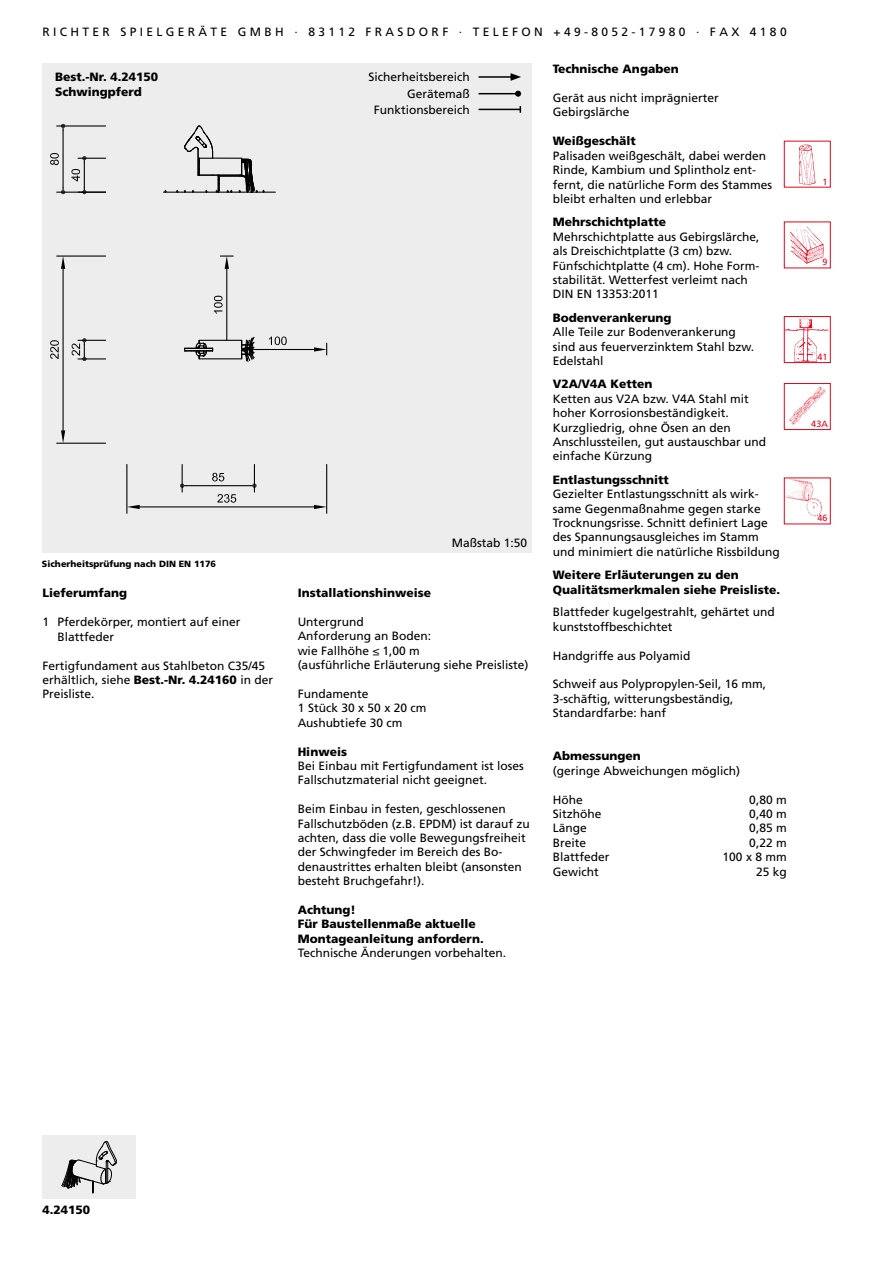
<style>
.page{position:relative;width:893px;height:1263px;background:#fff}
.page>*{position:absolute;margin:0;border:0;box-sizing:border-box;transform-origin:0 0}
.t1{font:12px/14.4px "Frutiger LT Std";color:#000}
.t2{font:900 12px/14.4px "Frutiger LT Std";color:#000}
.t3{font:900 9px "Frutiger LT Std";color:#000}
.t4{font:9px "Frutiger LT Std";color:#e3051b}
.s1{font-weight:900}
</style>
<div class="page">
<div style="left:784px;top:141px;width:47px;height:47px;border:1px solid #e3051b"></div>
<img style="left:799px;top:144px;width:17px;height:41px">
<div style="left:784px;top:222px;width:47px;height:46px;border:1px solid #e3051b"></div>
<img style="left:790px;top:226px;width:34px;height:38px">
<div style="left:784px;top:477px;width:47px;height:47px;border:1px solid #e3051b"></div>
<img style="left:786px;top:478px;width:36px;height:39px">
<img style="left:789px;top:386px;width:37px;height:39px">
<div style="left:784px;top:383px;width:47px;height:47px;border:1px solid #e3051b"></div>
<div style="left:784px;top:316px;width:47px;height:47px;border:1px solid #e3051b"></div>
<img style="left:785px;top:317px;width:44px;height:45px">
<div style="left:43px;top:64px;width:488px;height:489px;background:#ededed"></div>
<div style="left:43px;top:1135px;width:93px;height:64px;background:#ededed"></div>
<svg style="left:62px;top:1141px;width:55px;height:52px"></svg>
<hr style="left:479px;top:76px;width:34px;height:2px;background:#000">
<svg style="left:511px;top:73px;width:10px;height:8px"></svg>
<hr style="left:479px;top:93px;width:39px;height:1px;background:#000">
<svg style="left:515px;top:91px;width:6px;height:6px"></svg>
<hr style="left:479px;top:109px;width:41px;height:1px;background:#000">
<hr style="left:163px;top:192px;width:112px;height:1px;background:#000">
<svg style="left:163px;top:125px;width:103px;height:68px"></svg>
<hr style="left:226px;top:269px;width:1px;height:71px;background:#000">
<svg style="left:220px;top:255px;width:13px;height:14px"></svg>
<svg style="left:184px;top:296px;width:72px;height:66px"></svg>
<hr style="left:242px;top:349px;width:72px;height:1px;background:#000">
<svg style="left:314px;top:343px;width:13px;height:12px"></svg>
<svg style="left:269px;top:336px;width:18px;height:9px"></svg>
<hr style="left:186px;top:485px;width:64px;height:1px;background:#000">
<svg style="left:180px;top:464px;width:6px;height:28px"></svg>
<svg style="left:250px;top:464px;width:7px;height:28px"></svg>
<svg style="left:212px;top:473px;width:12px;height:8px"></svg>
<svg style="left:72px;top:338px;width:34px;height:23px"></svg>
<hr style="left:57px;top:443px;width:49px;height:1px;background:#000">
<hr style="left:57px;top:255px;width:49px;height:2px;background:#000">
<hr style="left:63px;top:269px;width:1px;height:161px;background:#000">
<svg style="left:61px;top:430px;width:4px;height:13px"></svg>
<svg style="left:61px;top:256px;width:4px;height:13px"></svg>
<svg style="left:50px;top:340px;width:9px;height:19px"></svg>
<hr style="left:126px;top:464px;width:1px;height:49px;background:#000">
<hr style="left:326px;top:464px;width:1px;height:49px;background:#000">
<hr style="left:140px;top:506px;width:174px;height:1px;background:#000">
<svg style="left:127px;top:505px;width:13px;height:4px"></svg>
<svg style="left:314px;top:505px;width:13px;height:4px"></svg>
<svg style="left:217px;top:494px;width:19px;height:9px"></svg>
<svg style="left:71px;top:156px;width:35px;height:38px"></svg>
<hr style="left:57px;top:192px;width:49px;height:1px;background:#000">
<hr style="left:57px;top:125px;width:49px;height:2px;background:#000">
<hr style="left:63px;top:130px;width:1px;height:58px;background:#000">
<svg style="left:61px;top:188px;width:4px;height:6px"></svg>
<svg style="left:61px;top:124px;width:4px;height:6px"></svg>
<svg style="left:50px;top:153px;width:9px;height:12px"></svg>
<p class="t1" style="left:43px;top:25px;width:746px">R I C H T E R S P I E L G E R Ä T E G M B H · 8 3 1 1 2 F R A S D O R F · T E L E F O N + 4 9 - 8 0 5 2 - 1 7 9 8 0 · F A X 4 1 8 0</p>
<p class="t2" style="left:55px;top:70px;width:104px">Best.-Nr. 4.24150<br>Schwingpferd</p>
<p class="t3" style="left:42px;top:558px;width:176px">Sicherheitsprüfung nach DIN EN 1176</p>
<p class="t2" style="left:43px;top:586px;width:86px">Lieferumfang</p>
<p class="t1" style="left:57px;top:615px;width:184px;text-indent:-15px">1 Pferdekörper, montiert auf einer<br>Blattfeder</p>
<p class="t1" style="left:43px;top:658px;width:232px">Fertigfundament aus Stahlbeton C35/45 erhältlich, siehe <span class="s1">Best.-Nr. 4.24160</span> in der<br>Preisliste.</p>
<p class="t1" style="left:368px;top:69px;width:103px;line-height:16.2px;text-align:right">Sicherheitsbereich<br>Gerätemaß<br>Funktionsbereich</p>
<p class="t1" style="left:452px;top:535px;width:77px">Maßstab 1:50</p>
<p class="t2" style="left:298px;top:586px;width:135px">Installationshinweise</p>
<p class="t1" style="left:298px;top:615px;width:232px">Untergrund<br>Anforderung an Boden:<br>wie Fallhöhe ≤ 1,00 m<br>(ausführliche Erläuterung siehe Preisliste)</p>
<p class="t1" style="left:298px;top:687px;width:130px">Fundamente<br>1 Stück 30 x 50 x 20 cm<br>Aushubtiefe 30 cm</p>
<p class="t2" style="left:298px;top:744px;width:51px">Hinweis</p>
<p class="t1" style="left:298px;top:759px;width:228px">Bei Einbau mit Fertigfundament ist loses<br>Fallschutzmaterial nicht geeignet.</p>
<p class="t1" style="left:298px;top:802px;width:234px">Beim Einbau in festen, geschlossenen Fallschutzböden (z.B. EPDM) ist darauf zu achten, dass die volle Bewegungsfreiheit der Schwingfeder im Bereich des Bo&shy;denaustrittes erhalten bleibt (ansonsten besteht Bruchgefahr!).</p>
<p class="t2" style="left:298px;top:903px;width:188px">Achtung!<br>Für Baustellenmaße aktuelle<br>Montageanleitung anfordern.</p>
<p class="t1" style="left:298px;top:946px;width:210px">Technische Änderungen vorbehalten.</p>
<p class="t2" style="left:553px;top:61px;width:127px">Technische Angaben</p>
<p class="t1" style="left:553px;top:90px;width:168px">Gerät aus nicht imprägnierter<br>Gebirgslärche</p>
<p class="t2" style="left:553px;top:134px;width:85px">Weißgeschält</p>
<p class="t1" style="left:553px;top:148px;width:221px">Palisaden weißgeschält, dabei werden Rinde, Kambium und Splintholz ent&shy;fernt, die natürliche Form des Stammes bleibt erhalten und erlebbar</p>
<p class="t2" style="left:553px;top:215px;width:115px">Mehrschichtplatte</p>
<p class="t1" style="left:553px;top:229px;width:208px">Mehrschichtplatte aus Gebirgslärche, als Dreischichtplatte (3 cm) bzw.<br>Fünfschichtplatte (4 cm). Hohe Form&shy;stabilität. Wetterfest verleimt nach DIN EN 13353:2011</p>
<p class="t2" style="left:553px;top:310px;width:120px">Bodenverankerung</p>
<p class="t1" style="left:553px;top:325px;width:203px">Alle Teile zur Bodenverankerung sind aus feuerverzinktem Stahl bzw.<br>Edelstahl</p>
<p class="t2" style="left:553px;top:377px;width:101px">V2A/V4A Ketten</p>
<p class="t1" style="left:553px;top:391px;width:215px">Ketten aus V2A bzw. V4A Stahl mit hoher Korrosionsbeständigkeit.<br>Kurzgliedrig, ohne Ösen an den<br>Anschlussteilen, gut austauschbar und einfache Kürzung</p>
<p class="t2" style="left:553px;top:472px;width:118px">Entlastungsschnitt</p>
<p class="t1" style="left:553px;top:487px;width:229px">Gezielter Entlastungsschnitt als wirk&shy;same Gegenmaßnahme gegen starke Trocknungsrisse. Schnitt definiert Lage des Spannungsausgleiches im Stamm und minimiert die natürliche Rissbildung</p>
<p class="t2" style="left:553px;top:568px;width:229px">Weitere Erläuterungen zu den<br>Qualitätsmerkmalen siehe Preisliste.</p>
<p class="t1" style="left:553px;top:605px;width:224px">Blattfeder kugelgestrahlt, gehärtet und kunststoffbeschichtet</p>
<p class="t1" style="left:553px;top:648px;width:139px">Handgriffe aus Polyamid</p>
<p class="t1" style="left:553px;top:677px;width:215px">Schweif aus Polypropylen-Seil, 16 mm,<br>3-schäftig, witterungsbeständig,<br>Standardfarbe: hanf</p>
<p class="t2" style="left:553px;top:749px;width:90px">Abmessungen</p>
<p class="t1" style="left:553px;top:763px;width:189px">(geringe Abweichungen möglich)</p>
<p class="t1" style="left:553px;top:792px;width:31px">Höhe</p>
<p class="t1" style="left:749px;top:792px;width:39px">0,80 m</p>
<p class="t1" style="left:553px;top:807px;width:50px">Sitzhöhe</p>
<p class="t1" style="left:749px;top:807px;width:39px">0,40 m</p>
<p class="t1" style="left:553px;top:821px;width:36px">Länge</p>
<p class="t1" style="left:749px;top:821px;width:39px">0,85 m</p>
<p class="t1" style="left:553px;top:835px;width:35px">Breite</p>
<p class="t1" style="left:749px;top:835px;width:39px">0,22 m</p>
<p class="t1" style="left:553px;top:850px;width:58px">Blattfeder</p>
<p class="t1" style="left:723px;top:850px;width:66px">100 x 8 mm</p>
<p class="t1" style="left:553px;top:864px;width:47px">Gewicht</p>
<p class="t1" style="left:756px;top:864px;width:32px">25 kg</p>
<p class="t4" style="left:822px;top:176px;width:7px">1</p>
<p class="t4" style="left:822px;top:257px;width:7px">9</p>
<p class="t4" style="left:817px;top:352px;width:12px">41</p>
<p class="t4" style="left:811px;top:419px;width:18px">43A</p>
<p class="t4" style="left:818px;top:513px;width:12px">46</p>
<p class="t2" style="left:43px;top:1203px;width:49px">4.24150</p>
</div>
